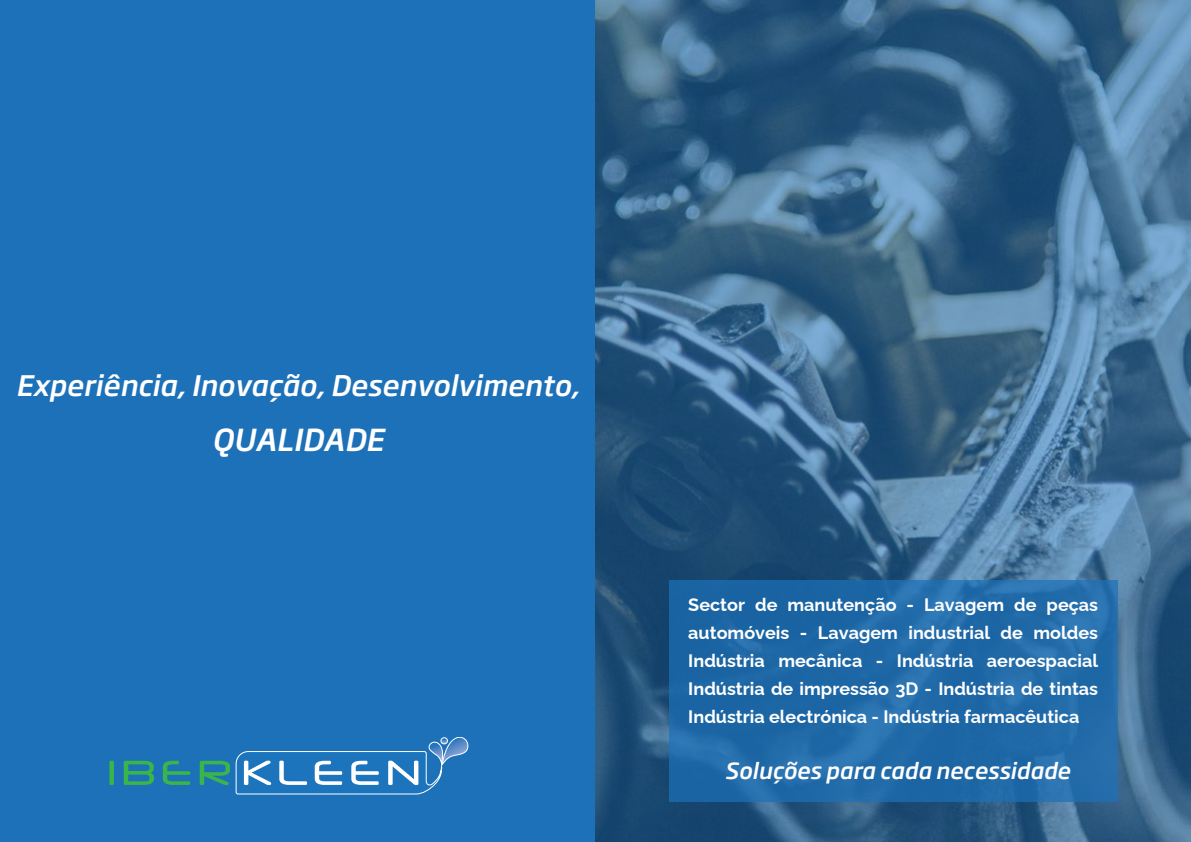
<style>
.page{position:relative;width:1191px;height:842px;background:#fff}
.page>*{position:absolute;margin:0;border:0;box-sizing:border-box;transform-origin:0 0}
.t1{font:italic 500 30px "Soho Gothic Pro";color:#fff}
.t2{font:italic 500 28px "Soho Gothic Pro";color:#fff}
.t3{font:italic 500 22px "Soho Gothic Pro";color:#fff}
.t4{font:700 18px/28px "Raleway";color:#fff;text-align:justify}
</style>
<div class="page">
<div style="left:0;top:0;width:595px;height:842px;background:#1d71b9"></div>
<svg style="left:109px;top:761px;width:5px;height:24px"></svg>
<svg style="left:124px;top:761px;width:30px;height:24px"></svg>
<svg style="left:163px;top:761px;width:27px;height:24px"></svg>
<svg style="left:200px;top:761px;width:30px;height:24px"></svg>
<svg style="left:236px;top:737px;width:232px;height:57px"></svg>
<img style="left:595px;top:0;width:596px;height:842px">
<svg style="left:669px;top:580px;width:448px;height:221px;background:#2069a8"></svg>
<h2 class="t2" style="left:16px;top:364px;width:565px">Experiência, Inovação, Desenvolvimento,</h2>
<h1 class="t1" style="left:212px;top:416px;width:173px">QUALIDADE</h1>
<p class="t4" style="left:688px;top:589px;width:411px">Sector de manutenção - Lavagem de peças automóveis - Lavagem industrial de moldes Indústria mecânica - Indústria aeroespacial Indústria de impressão 3D - Indústria de tintas Indústria electrónica - Indústria farmacêutica</p>
<p class="t3" style="left:725px;top:753px;width:347px">Soluções para cada necessidade</p>
</div>
